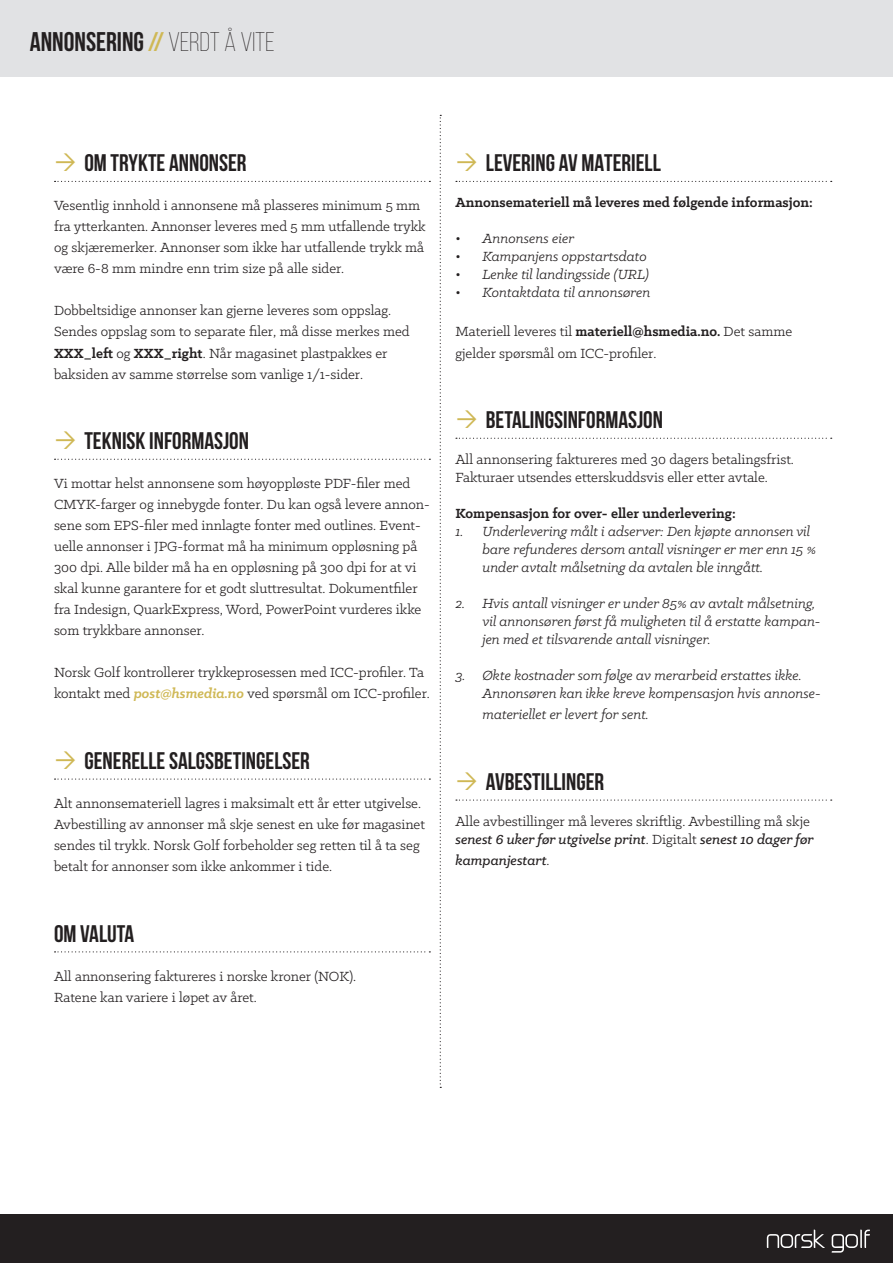
<style>
.page{position:relative;width:893px;height:1263px;background:#fff}
.page>*{position:absolute;margin:0;border:0;box-sizing:border-box;transform-origin:0 0}
.t1{font:700 27px "Bebas Neue";color:#231f20}
.t2{font:700 24px "Bebas Neue";color:#231f20}
.t3{font:15px/21px "Klinic Slab";color:#231f20}
.t4{font:italic 15px/18px "Klinic Slab";color:#231f20}
.t5{font:700 15px "Klinic Slab";color:#231f20}
.t6{font:italic 500 15px "Klinic Slab";color:#231f20}
.s1{color:#cfb855}
.s2{font-weight:300}
.s3{font-weight:700}
.s4{font-weight:700;font-style:italic;color:#cfb855}
.s5{font-weight:500;font-style:italic}
.s6{font-weight:400;font-style:normal}
</style>
<div class="page">
<div style="left:0;top:0;width:893px;height:77px;background:#e1e2e4"></div>
<div style="left:0;top:1214px;width:893px;height:49px;background:#231f20"></div>
<svg style="left:832px;top:1229px;width:38px;height:23px"></svg>
<svg style="left:767px;top:1229px;width:58px;height:19px"></svg>
<svg style="left:55px;top:181px;width:375px;height:1px"></svg>
<svg style="left:55px;top:459px;width:375px;height:1px"></svg>
<svg style="left:55px;top:778px;width:375px;height:2px"></svg>
<svg style="left:55px;top:951px;width:375px;height:1px"></svg>
<svg style="left:456px;top:181px;width:376px;height:1px"></svg>
<svg style="left:456px;top:438px;width:376px;height:1px"></svg>
<svg style="left:456px;top:799px;width:376px;height:2px"></svg>
<svg style="left:440px;top:115px;width:1px;height:973px"></svg>
<h1 class="t1" style="left:30px;top:27px;width:246px">ANNONSERING <span class="s1">//</span> <span class="s2">VERDT Å VITE</span></h1>
<h2 class="t2" style="left:84px;top:150px;width:164px">OM TRYKTE ANNONSER</h2>
<p class="t3" style="left:54px;top:195px;width:373px">Vesentlig innhold i annonsene må plasseres minimum 5 mm fra ytterkanten. Annonser leveres med 5 mm utfallende trykk og skjæremerker. Annonser som ikke har utfallende trykk må være 6-8 mm mindre enn trim size på alle sider.</p>
<p class="t3" style="left:54px;top:300px;width:357px">Dobbeltsidige annonser kan gjerne leveres som oppslag.<br>Sendes oppslag som to separate filer, må disse merkes med <span class="s3">XXX_left</span> og <span class="s3">XXX_right</span>. Når magasinet plastpakkes er baksiden av samme størrelse som vanlige 1/1-sider.</p>
<h2 class="t2" style="left:84px;top:428px;width:166px">TEKNISK INFORMASJON</h2>
<p class="t3" style="left:54px;top:473px;width:377px">Vi mottar helst annonsene som høyoppløste PDF-filer med CMYK-farger og innebygde fonter. Du kan også levere annon&shy;sene som EPS-filer med innlagte fonter med outlines. Event&shy;uelle annonser i JPG-format må ha minimum oppløsning på 300 dpi. Alle bilder må ha en oppløsning på 300 dpi for at vi skal kunne garantere for et godt sluttresultat. Dokumentfiler fra Indesign, QuarkExpress, Word, PowerPoint vurderes ikke som trykkbare annonser.</p>
<p class="t3" style="left:54px;top:662px;width:377px">Norsk Golf kontrollerer trykkeprosessen med ICC-profiler. Ta kontakt med <span class="s4">post@hsmedia.no</span> ved spørsmål om ICC-profiler.</p>
<h2 class="t2" style="left:84px;top:748px;width:227px">GENERELLE SALGSBETINGELSER</h2>
<p class="t3" style="left:54px;top:793px;width:372px">Alt annonsemateriell lagres i maksimalt ett år etter utgivelse.<br>Avbestilling av annonser må skje senest en uke før magasinet sendes til trykk. Norsk Golf forbeholder seg retten til å ta seg betalt for annonser som ikke ankommer i tide.</p>
<h2 class="t2" style="left:54px;top:920px;width:82px">OM VALUTA</h2>
<p class="t3" style="left:54px;top:965px;width:304px">All annonsering faktureres i norske kroner (NOK).<br>Ratene kan variere i løpet av året.</p>
<h2 class="t2" style="left:486px;top:150px;width:176px">LEVERING AV MATERIELL</h2>
<p class="t5" style="left:455px;top:193px;width:359px">Annonsemateriell må leveres med følgende informasjon:</p>
<p class="t4" style="left:455px;top:229px;width:120px">• Annonsens eier</p>
<p class="t4" style="left:455px;top:247px;width:193px">• Kampanjens oppstartsdato</p>
<p class="t4" style="left:455px;top:265px;width:195px">• Lenke til landingsside (URL)</p>
<p class="t4" style="left:455px;top:283px;width:197px">• Kontaktdata til annonsøren</p>
<p class="t3" style="left:455px;top:321px;width:338px">Materiell leveres til <span class="s3">materiell@hsmedia.no.</span> Det samme gjelder spørsmål om ICC-profiler.</p>
<h2 class="t2" style="left:486px;top:407px;width:179px">BETALINGSINFORMASJON</h2>
<p class="t3" style="left:455px;top:450px;width:340px;line-height:18px">All annonsering faktureres med 30 dagers betalingsfrist.<br>Fakturaer utsendes etterskuddsvis eller etter avtale.</p>
<p class="t5" style="left:455px;top:504px;width:282px">Kompensasjon for over- eller underlevering:</p>
<p class="t4" style="left:482px;top:522px;width:335px;text-indent:-27px">1. Underlevering målt i adserver: Den kjøpte annonsen vil bare refunderes dersom antall visninger er mer enn 15 % under avtalt målsetning da avtalen ble inngått.</p>
<p class="t4" style="left:482px;top:594px;width:340px;text-indent:-27px">2. Hvis antall visninger er under 85% av avtalt målsetning, vil annonsøren først få muligheten til å erstatte kampan&shy;jen med et tilsvarende antall visninger.</p>
<p class="t4" style="left:482px;top:666px;width:340px;text-indent:-27px">3. Økte kostnader som følge av merarbeid erstattes ikke.<br>Annonsøren kan ikke kreve kompensasjon hvis annonse-</p>
<p class="t4" style="left:482px;top:705px;width:168px">materiellet er levert for sent.</p>
<h2 class="t2" style="left:486px;top:769px;width:120px">AVBESTILLINGER</h2>
<p class="t3" style="left:455px;top:812px;width:360px;line-height:18px">Alle avbestillinger må leveres skriftlig. Avbestilling må skje <span class="s5">senest 6 uker før utgivelse print</span>. Digitalt <span class="s5">senest 10 dager før</span></p>
<p class="t6" style="left:455px;top:851px;width:96px">kampanjestart<span class="s6">.</span></p>
</div>
